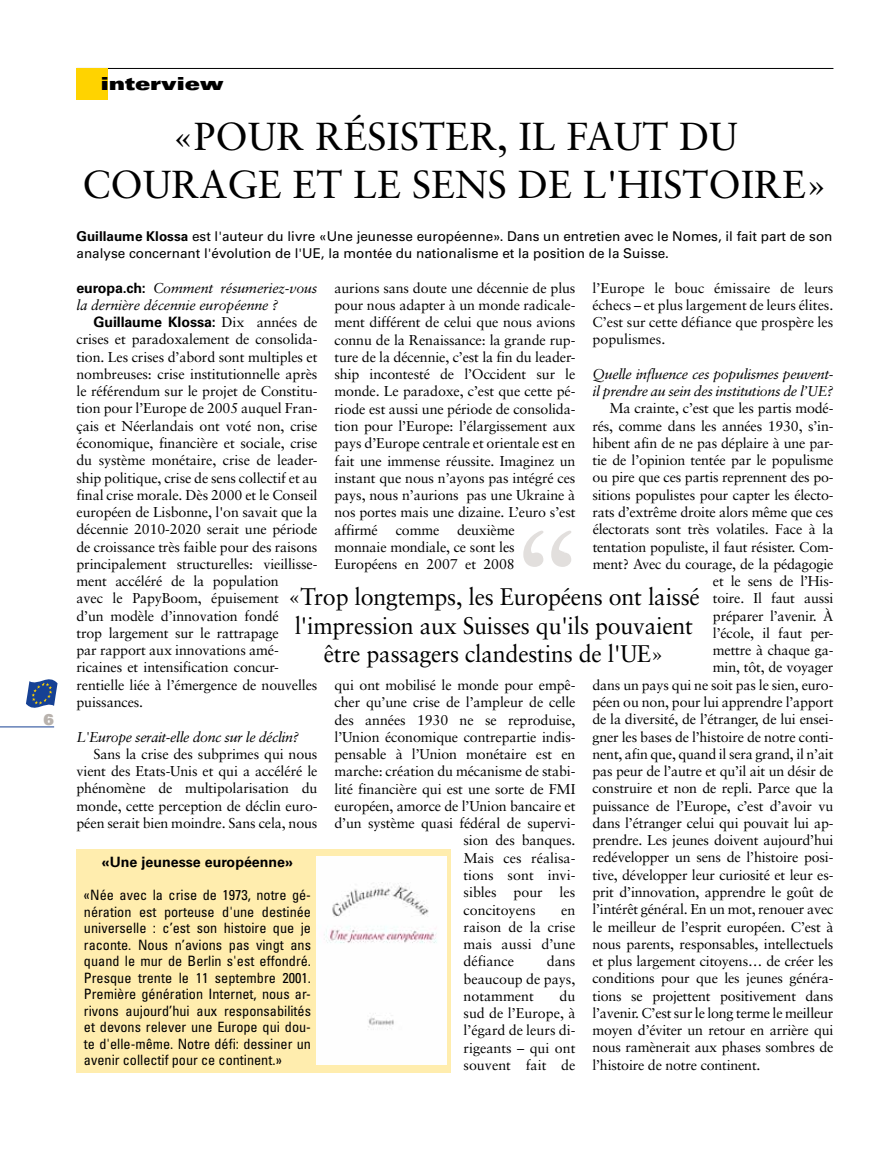
<style>
.page{position:relative;width:893px;height:1149px;background:#fff}
.page>*{position:absolute;margin:0;border:0;box-sizing:border-box;transform-origin:0 0}
.t1{font:39px/48px "Sabon";color:#000;text-align:center}
.t2{font:24px/29px "Sabon";letter-spacing:-.01em;color:#000;text-align:center}
.t3{font:900 expanded 18px "Univers";color:#000}
.t4{font:900 15px "Univers";color:#b8b2ad}
.t5{font:14.25px/17.2px "Sabon";letter-spacing:-.01em;color:#000;text-align:justify}
.t6{font:condensed 14.25px/16.5px "Univers";color:#000;text-align:justify}
.t7{font:italic 14.25px/17.2px "Sabon";letter-spacing:-.025em;color:#000}
.t8{font:700 14.25px "Univers";color:#000}
.t9{font:13.5px/17.2px "Univers";color:#000}
.s1{font-weight:700}
.s2{font-family:"Univers";font-weight:700;font-style:normal}
.s3{font-family:"Sabon";font-weight:400}
</style>
<div class="page">
<hr style="left:0;top:726px;width:54px;height:1px;background:#164194">
<svg style="left:26px;top:679px;width:32px;height:28px"></svg>
<hr style="left:77px;top:68px;width:756px;height:1px;background:#000">
<div style="left:77px;top:69px;width:31px;height:31px;background:#ffd300"></div>
<svg style="left:523px;top:530px;width:48px;height:36px"></svg>
<div style="left:77px;top:848px;width:374px;height:223px;background:#ffedae"></div>
<img style="left:317px;top:856px;width:129px;height:207px">
<p class="t4" style="left:44px;top:709px;width:12px">6</p>
<p class="t3" style="left:101px;top:73px;width:125px">interview</p>
<h1 class="t1" style="left:82px;top:112px;width:747px">«POUR RÉSISTER, IL FAUT DU<br>COURAGE ET LE SENS DE L'HISTOIRE»</h1>
<p class="t9" style="left:77px;top:227px;width:757px"><span class="s1">Guillaume Klossa</span> est l'auteur du livre «Une jeunesse européenne». Dans un entretien avec le Nomes, il fait part de son analyse concernant l'évolution de l'UE, la montée du nationalisme et la position de la Suisse.</p>
<p class="t7" style="left:77px;top:279px;width:242px"><span class="s2">europa.ch:</span> Comment résumeriez-vous la dernière décennie européenne ?</p>
<p class="t8" style="left:94px;top:313px;width:225px">Guillaume Klossa: <span class="s3">Dix années de</span></p>
<p class="t5" style="left:77px;top:330px;width:242px;text-align:left">crises et paradoxalement de consolida&shy;tion. Les crises d’abord sont multiples et nombreuses: crise institutionnelle après le référendum sur le projet de Constitu&shy;tion pour l’Europe de 2005 auquel Fran&shy;çais et Néerlandais ont voté non, crise économique, financière et sociale, crise du système monétaire, crise de leader&shy;ship politique, crise de sens collectif et au final crise morale. Dès 2000 et le Conseil européen de Lisbonne, l'on savait que la décennie 2010-2020 serait une période de croissance très faible pour des raisons principalement structurelles: vieillisse&shy;ment accéléré de la population<br>avec le PapyBoom, épuisement<br>d’un modèle d’innovation fondé<br>trop largement sur le rattrapage<br>par rapport aux innovations amé&shy;ricaines et intensification concur&shy;rentielle liée à l’émergence de nouvelles puissances.</p>
<p class="t7" style="left:77px;top:727px;width:224px">L'Europe serait-elle donc sur le déclin?</p>
<p class="t5" style="left:77px;top:744px;width:242px;text-indent:17px">Sans la crise des subprimes qui nous vient des Etats-Unis et qui a accéléré le phénomène de multipolarisation du monde, cette perception de déclin euro&shy;péen serait bien moindre. Sans cela, nous</p>
<p class="t5" style="left:592px;top:279px;width:242px">l’Europe le bouc émissaire de leurs échecs – et plus largement de leurs élites.<br>C’est sur cette défiance que prospère les populismes.</p>
<p class="t7" style="left:592px;top:365px;width:242px">Quelle influence ces populismes peuvent&shy;il prendre au sein des institutions de l’UE?</p>
<p class="t5" style="left:609px;top:399px;width:225px">Ma crainte, c’est que les partis modé-</p>
<p class="t5" style="left:592px;top:417px;width:242px">rés, comme dans les années 1930, s’in-</p>
<p class="t5" style="left:592px;top:434px;width:242px">hibent afin de ne pas déplaire à une par-</p>
<p class="t5" style="left:592px;top:451px;width:242px">tie de l’opinion tentée par le populisme</p>
<p class="t5" style="left:592px;top:468px;width:242px">ou pire que ces partis reprennent des po-</p>
<p class="t5" style="left:592px;top:486px;width:242px">sitions populistes pour capter les électo-</p>
<p class="t5" style="left:592px;top:503px;width:242px">rats d’extrême droite alors même que ces</p>
<p class="t5" style="left:593px;top:520px;width:242px">électorats sont très volatiles. Face à la</p>
<p class="t5" style="left:593px;top:537px;width:242px">tentation populiste, il faut résister. Com-</p>
<p class="t5" style="left:593px;top:555px;width:242px">ment? Avec du courage, de la pédagogie</p>
<p class="t5" style="left:713px;top:572px;width:122px">et le sens de l’His-</p>
<p class="t5" style="left:713px;top:589px;width:122px">toire. Il faut aussi</p>
<p class="t5" style="left:713px;top:606px;width:122px">préparer l’avenir. À</p>
<p class="t5" style="left:713px;top:624px;width:122px">l’école, il faut per-</p>
<p class="t5" style="left:713px;top:641px;width:122px">mettre à chaque ga-</p>
<p class="t5" style="left:713px;top:658px;width:122px">min, tôt, de voyager</p>
<p class="t5" style="left:592px;top:675px;width:242px">dans un pays qui ne soit pas le sien, euro-</p>
<p class="t5" style="left:592px;top:693px;width:242px">péen ou non, pour lui apprendre l’apport</p>
<p class="t5" style="left:592px;top:710px;width:242px">de la diversité, de l’étranger, de lui ensei-</p>
<p class="t5" style="left:592px;top:727px;width:242px">gner les bases de l’histoire de notre conti-</p>
<p class="t5" style="left:592px;top:744px;width:242px">nent, afin que, quand il sera grand, il n’ait</p>
<p class="t5" style="left:592px;top:762px;width:242px">pas peur de l’autre et qu’il ait un désir de</p>
<p class="t5" style="left:592px;top:779px;width:242px">construire et non de repli. Parce que la</p>
<p class="t5" style="left:592px;top:796px;width:242px">puissance de l’Europe, c’est d’avoir vu</p>
<p class="t5" style="left:592px;top:813px;width:242px">dans l’étranger celui qui pouvait lui ap-</p>
<p class="t5" style="left:592px;top:831px;width:242px">prendre. Les jeunes doivent aujourd’hui</p>
<p class="t5" style="left:592px;top:848px;width:242px">redévelopper un sens de l’histoire posi-</p>
<p class="t5" style="left:592px;top:865px;width:242px">tive, développer leur curiosité et leur es-</p>
<p class="t5" style="left:592px;top:883px;width:242px">prit d’innovation, apprendre le goût de</p>
<p class="t5" style="left:592px;top:900px;width:242px">l’intérêt général. En un mot, renouer avec</p>
<p class="t5" style="left:592px;top:917px;width:242px">le meilleur de l’esprit européen. C’est à</p>
<p class="t5" style="left:592px;top:934px;width:242px">nous parents, responsables, intellectuels</p>
<p class="t5" style="left:592px;top:952px;width:242px">et plus largement citoyens… de créer les</p>
<p class="t5" style="left:592px;top:969px;width:242px">conditions pour que les jeunes généra-</p>
<p class="t5" style="left:592px;top:986px;width:242px">tions se projettent positivement dans</p>
<p class="t5" style="left:592px;top:1003px;width:242px">l’avenir. C’est sur le long terme le meilleur</p>
<p class="t5" style="left:592px;top:1021px;width:242px">moyen d’éviter un retour en arrière qui</p>
<p class="t5" style="left:592px;top:1038px;width:242px">nous ramènerait aux phases sombres de</p>
<p class="t5" style="left:592px;top:1055px;width:170px">l’histoire de notre continent.</p>
<p class="t5" style="left:334px;top:279px;width:242px;text-align:left">aurions sans doute une décennie de plus pour nous adapter à un monde radicale&shy;ment différent de celui que nous avions connu de la Renaissance: la grande rup&shy;ture de la décennie, c’est la fin du leader&shy;ship incontesté de l’Occident sur le monde. Le paradoxe, c’est que cette pé&shy;riode est aussi une période de consolida&shy;tion pour l’Europe: l’élargissement aux pays d’Europe centrale et orientale est en fait une immense réussite. Imaginez un instant que nous n’ayons pas intégré ces pays, nous n’aurions pas une Ukraine à nos portes mais une dizaine. L’euro s’est affirmé comme deuxième<br>monnaie mondiale, ce sont les Européens en 2007 et 2008</p>
<h2 class="t2" style="left:288px;top:581px;width:414px">«Trop longtemps, les Européens ont laissé l'impression aux Suisses qu'ils pouvaient être passagers clandestins de l'UE»</h2>
<p class="t5" style="left:334px;top:676px;width:242px">qui ont mobilisé le monde pour empê-</p>
<p class="t5" style="left:334px;top:693px;width:242px">cher qu’une crise de l’ampleur de celle</p>
<p class="t5" style="left:334px;top:710px;width:242px">des années 1930 ne se reproduise,</p>
<p class="t5" style="left:334px;top:727px;width:242px">l’Union économique contrepartie indis-</p>
<p class="t5" style="left:334px;top:745px;width:242px">pensable à l’Union monétaire est en</p>
<p class="t5" style="left:334px;top:762px;width:242px">marche: création du mécanisme de stabi-</p>
<p class="t5" style="left:334px;top:779px;width:242px">lité financière qui est une sorte de FMI</p>
<p class="t5" style="left:334px;top:796px;width:242px">européen, amorce de l’Union bancaire et</p>
<p class="t5" style="left:334px;top:814px;width:242px">d’un système quasi fédéral de supervi-</p>
<p class="t5" style="left:463px;top:831px;width:113px">sion des banques.</p>
<p class="t5" style="left:463px;top:848px;width:113px">Mais ces réalisa-</p>
<p class="t5" style="left:463px;top:866px;width:113px">tions sont invi-</p>
<p class="t5" style="left:463px;top:883px;width:113px">sibles pour les</p>
<p class="t5" style="left:463px;top:900px;width:74px">concitoyens</p>
<p class="t8" style="left:102px;top:853px;width:193px">«Une jeunesse européenne»</p>
<p class="t6" style="left:84px;top:886px;width:229px">«Née avec la crise de 1973, notre gé&shy;nération est porteuse d'une destinée universelle : c’est son histoire que je raconte. Nous n’avions pas vingt ans quand le mur de Berlin s'est effondré.<br>Presque trente le 11 septembre 2001.<br>Première génération Internet, nous ar&shy;rivons aujourd’hui aux responsabilités et devons relever une Europe qui dou&shy;te d'elle-même. Notre défi: dessiner un avenir collectif pour ce continent.»</p>
<p class="t5" style="left:463px;top:900px;width:113px;text-indent:98px">en raison de la crise mais aussi d’une défiance</p>
<p class="t5" style="left:463px;top:952px;width:113px;text-indent:83px">dans beaucoup de pays, notamment</p>
<p class="t5" style="left:463px;top:986px;width:113px;text-indent:96px">du sud de l’Europe, à l’égard de leurs di&shy;rigeants – qui ont souvent fait de</p>
</div>
